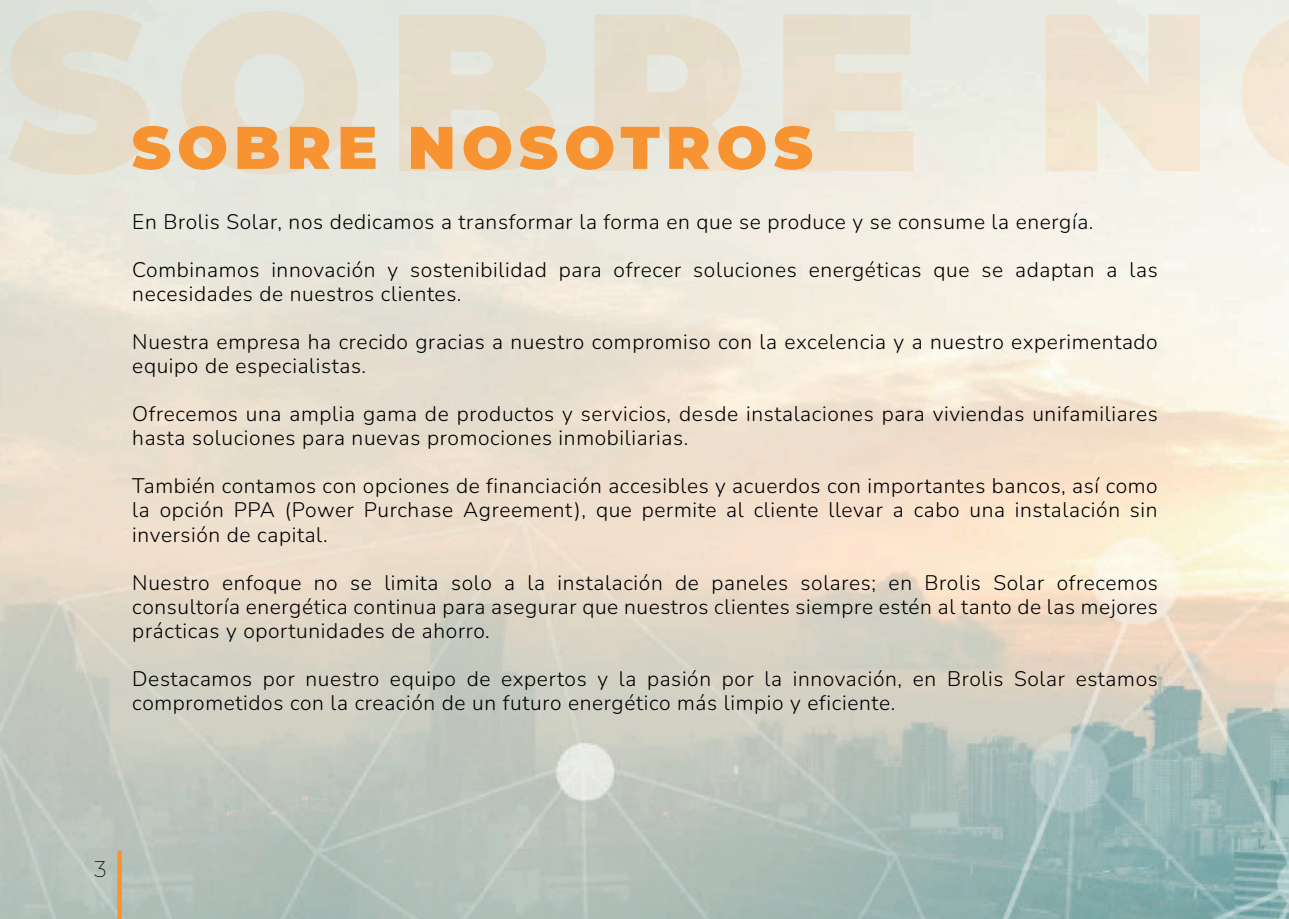
<style>
.page{position:relative;width:1289px;height:919px;background:#fff}
.page>*{position:absolute;margin:0;border:0;box-sizing:border-box;transform-origin:0 0}
.t1{font:100 60px "Montserrat";letter-spacing:.1em;color:#f79331}
.t2{font:100 22.5px "Montserrat";color:#000001}
.t3{font:200 21px/24px "Nunito";letter-spacing:.03em;color:#000001}
</style>
<div class="page">
<img style="left:53px;top:175px;width:1235px;height:743px">
<img style="left:8px;top:11px;width:1280px;height:164px">
<div style="left:117px;top:850px;width:5px;height:68px;background:#f79331"></div>
<h1 class="t1" style="left:132px;top:108px;width:682px">SOBRE NOSOTROS</h1>
<p class="t3" style="left:132px;top:209px;width:962px">En Brolis Solar, nos dedicamos a transformar la forma en que se produce y se consume la energía.</p>
<p class="t3" style="left:132px;top:257px;width:1026px">Combinamos innovación y sostenibilidad para ofrecer soluciones energéticas que se adaptan a las necesidades de nuestros clientes.</p>
<p class="t3" style="left:132px;top:329px;width:1026px">Nuestra empresa ha crecido gracias a nuestro compromiso con la excelencia y a nuestro experimentado equipo de especialistas.</p>
<p class="t3" style="left:132px;top:401px;width:1027px">Ofrecemos una amplia gama de productos y servicios, desde instalaciones para viviendas unifamiliares hasta soluciones para nuevas promociones inmobiliarias.</p>
<p class="t3" style="left:132px;top:473px;width:1026px;text-align:justify">También contamos con opciones de financiación accesibles y acuerdos con importantes bancos, así como la opción PPA (Power Purchase Agreement), que permite al cliente llevar a cabo una instalación sin inversión de capital.</p>
<p class="t3" style="left:132px;top:569px;width:1027px;text-align:justify">Nuestro enfoque no se limita solo a la instalación de paneles solares; en Brolis Solar ofrecemos consultoría energética continua para asegurar que nuestros clientes siempre estén al tanto de las mejores prácticas y oportunidades de ahorro.</p>
<p class="t3" style="left:132px;top:665px;width:1027px">Destacamos por nuestro equipo de expertos y la pasión por la innovación, en Brolis Solar estamos comprometidos con la creación de un futuro energético más limpio y eficiente.</p>
<p class="t2" style="left:94px;top:853px;width:14px">3</p>
</div>
